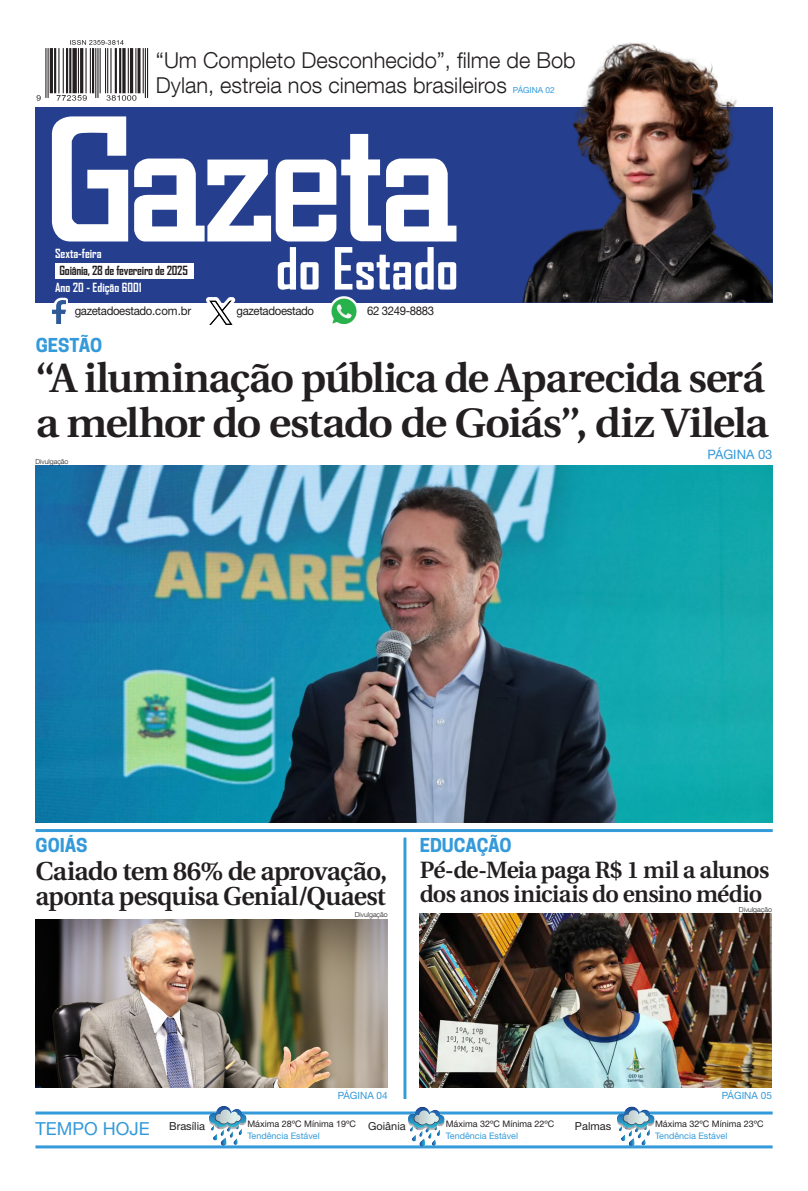
<style>
.page{position:relative;width:808px;height:1191px;background:#fff}
.page>*{position:absolute;margin:0;border:0;box-sizing:border-box;transform-origin:0 0}
.t1{font:700 55.6px "Agency FB";color:#fff}
.Manchete{font:600 41px/45px "Utopia";letter-spacing:-.035em;color:#231f20}
.Manchete-2{font:600 25.9px/25.7px "Utopia";letter-spacing:-.03em;color:#231f20}
.Manchete-3{font:600 23.6px/23.6px "Utopia";letter-spacing:-.03em;color:#231f20}
.t2{font:300 21.9px/25.3px "Helvetica Neue LT Com";color:#231f20}
.Retranca{font:700 18px "Cooper Hewitt";color:#349ada}
.Retranca-2{font:18px "Helvetica Neue LT Std";color:#349ada}
.Retranca-3{font:13px "Helvetica Neue LT Std";color:#349ada}
.t3{font:700 12.1px "Agency FB";color:#fff}
.t4{font:700 12.1px "Agency FB";letter-spacing:-.02em;color:#231f20}
.t5{font:12px "Helvetica Neue LT Std";letter-spacing:-.03em;color:#231f20;scale:.95 1}
.Legenda{font:11px "Helvetica Neue LT Std";color:#231f20}
.Retranca-4{font:10px "Helvetica Neue LT Std";color:#349ada}
.Legenda-2{font:9px "Helvetica Neue LT Std";color:#231f20}
.Legenda-3{font:9px "Helvetica Neue LT Std";color:#349ada}
.Retranca-5{font:8.4px "Helvetica Neue LT Std";color:#349ada}
.Crédito_Fotógrafo{font:300 7px "Helvetica Neue LT Com";color:#231f20}
</style>
<div class="page">
<div style="left:35px;top:107px;width:737px;height:196px;background:#253f8e"></div>
<svg style="left:52px;top:116px;width:76px;height:125px"></svg>
<svg style="left:134px;top:134px;width:282px;height:107px"></svg>
<div style="left:55px;top:263px;width:138px;height:16px;background:#fff"></div>
<svg style="left:56px;top:297px;width:12px;height:17px"></svg>
<img style="left:52px;top:300px;width:13px;height:24px">
<img style="left:36px;top:40px;width:112px;height:61px">
<img style="left:329px;top:296px;width:28px;height:29px">
<img style="left:416px;top:42px;width:356px;height:260px">
<div style="left:206px;top:297px;width:30px;height:31px;background:#fff"></div>
<img style="left:206px;top:299px;width:28px;height:26px">
<hr style="left:36px;top:829px;width:737px;height:3px;background:#349ada">
<img style="left:35px;top:466px;width:737px;height:356px">
<hr style="left:35px;top:1111px;width:738px;height:3px;background:#349ada">
<hr style="left:35px;top:1145px;width:738px;height:3px;background:#349ada">
<img style="left:408px;top:1106px;width:38px;height:41px">
<img style="left:209px;top:1106px;width:38px;height:40px">
<img style="left:617px;top:1106px;width:38px;height:40px">
<hr style="left:403px;top:837px;width:3px;height:262px;background:#349ada">
<img style="left:36px;top:919px;width:352px;height:168px">
<img style="left:420px;top:914px;width:352px;height:173px">
<p class="t2" style="left:156px;top:47px;width:421px">“Um Completo Desconhecido”, filme de Bob<br>Dylan, estreia nos cinemas brasileiros</p>
<p class="Retranca-5" style="left:513px;top:85px;width:43px">PÁGINA 02</p>
<p class="t3" style="left:55px;top:246px;width:48px">Sexta-feira</p>
<p class="t4" style="left:60px;top:263px;width:130px">Goiânia, 28 de fevereiro de 2025</p>
<p class="t3" style="left:55px;top:280px;width:88px">Ano 20 - Edição 6001</p>
<p class="t1" style="left:276px;top:234px;width:184px">do Estado</p>
<p class="t5" style="left:75px;top:304px;width:124px">gazetadoestado.com.br</p>
<p class="t5" style="left:236px;top:304px;width:83px">gazetadoestado</p>
<p class="t5" style="left:367px;top:303px;width:72px">62 3249-8883</p>
<p class="Retranca" style="left:36px;top:335px;width:68px">GESTÃO</p>
<p class="Manchete" style="left:36px;top:356px;width:734px">“A iluminação pública de Aparecida será a melhor do estado de Goiás”, diz Vilela</p>
<p class="Crédito_Fotógrafo" style="left:35px;top:457px;width:35px">Divulgação</p>
<p class="Retranca-3" style="left:707px;top:446px;width:66px">PÁGINA 03</p>
<p class="Retranca" style="left:36px;top:834px;width:54px">GOIÁS</p>
<p class="Retranca" style="left:420px;top:834px;width:93px">EDUCAÇÃO</p>
<p class="Manchete-2" style="left:36px;top:858px;width:353px">Caiado tem 86% de aprovação, aponta pesquisa Genial/Quaest</p>
<p class="Manchete-3" style="left:420px;top:858px;width:351px">Pé-de-Meia paga R$ 1 mil a alunos dos anos iniciais do ensino médio</p>
<p class="Crédito_Fotógrafo" style="left:739px;top:904px;width:35px">Divulgação</p>
<p class="Crédito_Fotógrafo" style="left:355px;top:910px;width:35px">Divulgação</p>
<p class="Retranca-4" style="left:338px;top:1089px;width:51px">PÁGINA 04</p>
<p class="Retranca-4" style="left:722px;top:1089px;width:51px">PÁGINA 05</p>
<p class="Retranca-2" style="left:35px;top:1117px;width:116px">TEMPO HOJE</p>
<p class="Legenda" style="left:169px;top:1119px;width:37px">Brasília</p>
<p class="Legenda-2" style="left:247px;top:1118px;width:110px">Máxima 28ºC Mínima 19ºC</p>
<p class="Legenda" style="left:368px;top:1119px;width:39px">Goiânia</p>
<p class="Legenda" style="left:575px;top:1119px;width:38px">Palmas</p>
<p class="Legenda-3" style="left:247px;top:1130px;width:74px">Tendência Estável</p>
<p class="Legenda-2" style="left:446px;top:1118px;width:110px">Máxima 32ºC Mínima 22ºC</p>
<p class="Legenda-3" style="left:446px;top:1130px;width:74px">Tendência Estável</p>
<p class="Legenda-2" style="left:655px;top:1118px;width:110px">Máxima 32ºC Mínima 23ºC</p>
<p class="Legenda-3" style="left:655px;top:1130px;width:74px">Tendência Estável</p>
</div>
